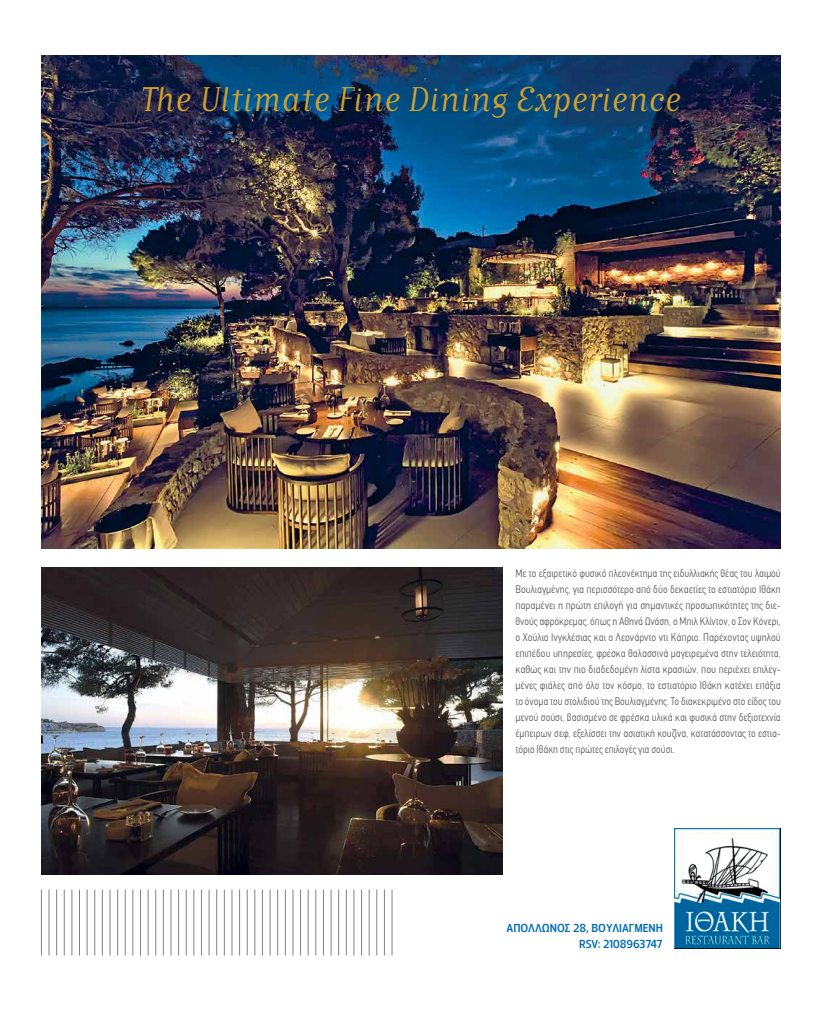
<style>
.page{position:relative;width:823px;height:1021px;background:#fff}
.page>*{position:absolute;margin:0;border:0;box-sizing:border-box;transform-origin:0 0}
.t1{font:33.7px "Matrix Script Gr";color:#d0a12d}
.t2{font:300 11px/16px "PF Din Text Condensed";color:#58595b;text-align:justify}
.t3{font:500 11px/16px "PF Lounge";color:#006cb7;text-align:right}
</style>
<div class="page">
<img style="left:42px;top:56px;width:738px;height:492px">
<img style="left:674px;top:828px;width:106px;height:120px">
<img style="left:42px;top:567px;width:459px;height:307px">
<hr style="left:216px;top:889px;width:1px;height:66px;background:#808285">
<hr style="left:125px;top:889px;width:1px;height:66px;background:#808285">
<hr style="left:308px;top:889px;width:1px;height:66px;background:#808285">
<hr style="left:56px;top:889px;width:1px;height:66px;background:#808285">
<hr style="left:239px;top:889px;width:1px;height:66px;background:#808285">
<hr style="left:148px;top:889px;width:1px;height:66px;background:#808285">
<hr style="left:330px;top:889px;width:1px;height:66px;background:#808285">
<hr style="left:79px;top:889px;width:1px;height:66px;background:#808285">
<hr style="left:262px;top:889px;width:1px;height:66px;background:#808285">
<hr style="left:171px;top:889px;width:1px;height:66px;background:#808285">
<hr style="left:353px;top:889px;width:1px;height:66px;background:#808285">
<hr style="left:102px;top:889px;width:1px;height:66px;background:#808285">
<hr style="left:285px;top:889px;width:1px;height:66px;background:#808285">
<hr style="left:193px;top:889px;width:1px;height:66px;background:#808285">
<hr style="left:376px;top:889px;width:1px;height:66px;background:#808285">
<hr style="left:41px;top:889px;width:1px;height:66px;background:#808285">
<hr style="left:224px;top:889px;width:1px;height:66px;background:#808285">
<hr style="left:132px;top:889px;width:1px;height:66px;background:#808285">
<hr style="left:315px;top:889px;width:1px;height:66px;background:#808285">
<hr style="left:64px;top:889px;width:1px;height:66px;background:#808285">
<hr style="left:247px;top:889px;width:1px;height:66px;background:#808285">
<hr style="left:155px;top:889px;width:1px;height:66px;background:#808285">
<hr style="left:338px;top:889px;width:1px;height:66px;background:#808285">
<hr style="left:87px;top:889px;width:1px;height:66px;background:#808285">
<hr style="left:270px;top:889px;width:1px;height:66px;background:#808285">
<hr style="left:178px;top:889px;width:1px;height:66px;background:#808285">
<hr style="left:361px;top:889px;width:1px;height:66px;background:#808285">
<hr style="left:110px;top:889px;width:1px;height:66px;background:#808285">
<hr style="left:292px;top:889px;width:1px;height:66px;background:#808285">
<hr style="left:201px;top:889px;width:1px;height:66px;background:#808285">
<hr style="left:384px;top:889px;width:1px;height:66px;background:#808285">
<hr style="left:49px;top:889px;width:1px;height:66px;background:#808285">
<hr style="left:231px;top:889px;width:1px;height:66px;background:#808285">
<hr style="left:140px;top:889px;width:1px;height:66px;background:#808285">
<hr style="left:323px;top:889px;width:1px;height:66px;background:#808285">
<hr style="left:72px;top:889px;width:1px;height:66px;background:#808285">
<hr style="left:254px;top:889px;width:1px;height:66px;background:#808285">
<hr style="left:163px;top:889px;width:1px;height:66px;background:#808285">
<hr style="left:346px;top:889px;width:1px;height:66px;background:#808285">
<hr style="left:94px;top:889px;width:1px;height:66px;background:#808285">
<hr style="left:277px;top:889px;width:1px;height:66px;background:#808285">
<hr style="left:186px;top:889px;width:1px;height:66px;background:#808285">
<hr style="left:369px;top:889px;width:1px;height:66px;background:#808285">
<hr style="left:117px;top:889px;width:1px;height:66px;background:#808285">
<hr style="left:300px;top:889px;width:1px;height:66px;background:#808285">
<hr style="left:209px;top:889px;width:1px;height:66px;background:#808285">
<hr style="left:391px;top:889px;width:1px;height:66px;background:#808285">
<h1 class="t1" style="left:141px;top:81px;width:540px">The Ultimate Fine Dining Experience</h1>
<p class="t2" style="left:515px;top:565px;width:267px">Με το εξαιρετικό φυσικό πλεονέκτημα της ειδυλλιακής θέας του λαιμού Βουλιαγμένης, για περισσότερο από δύο δεκαετίες το εστιατόριο Ιθάκη παραμένει η πρώτη επιλογή για σημαντικές προσωπικότητες της διε&shy;θνούς αφρόκρεμας, όπως η Αθηνά Ωνάση, ο Μπιλ Κλίντον, ο Σον Κόνερι, ο Χούλιο Ινγκλέσιας και ο Λεονάρντο ντι Κάπριο. Παρέχοντας υψηλού επιπέδου υπηρεσίες, φρέσκα θαλασσινά μαγειρεμένα στην τελειότητα, καθώς και την πιο διαδεδομένη λίστα κρασιών, που περιέχει επιλεγ&shy;μένες φιάλες από όλο τον κόσμο, το εστιατόριο Ιθάκη κατέχει επάξια το όνομα του στολιδιού της Βουλιαγμένης. Το διακεκριμένο στο είδος του μενού σούσι, βασισμένο σε φρέσκα υλικά και φυσικά στην δεξιοτεχνία έμπειρων σεφ, εξελίσσει την ασιατική κουζίνα, κατατάσσοντας το εστια&shy;τόριο Ιθάκη στις πρώτες επιλογές για σούσι.</p>
<p class="t3" style="left:506px;top:919px;width:158px">ΑΠΟΛΛΩΝΟΣ 28, ΒΟΥΛΙΑΓΜΕΝΗ<br>RSV: 2108963747</p>
</div>
